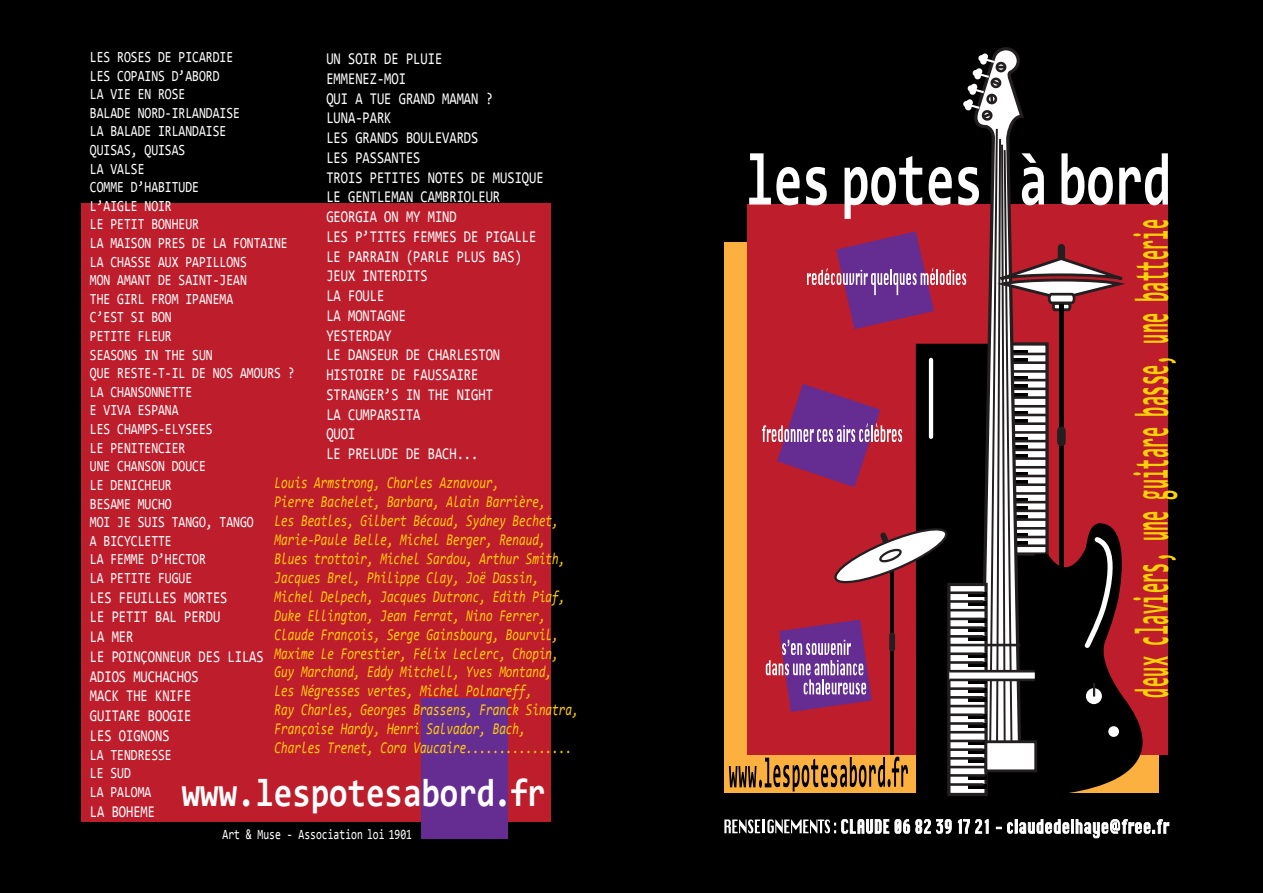
<style>
.page{position:relative;width:1263px;height:893px;background:#000}
.page>*{position:absolute;margin:0;border:0;box-sizing:border-box;transform-origin:0 0}
.t1{font:700 74.25px "Consolas";color:#fff;scale:.69 1}
.t2{font:700 47.85px "Consolas";letter-spacing:.02em;color:#fed304;scale:.38 1}
.t3{font:700 39.45px "Consolas";color:#fff;scale:.85 1}
.t4{font:italic 16.5px "Consolas";color:#feca0a;scale:.73 1}
.t5{font:16.5px "Consolas";color:#fff;scale:.8 1}
.t6{font:15.45px "Consolas";color:#fff;scale:.8 1}
.t7{font:14.1px "Consolas";color:#fff;scale:.75 1}
</style>
<div class="page">
<div style="left:81px;top:203px;width:470px;height:619px;background:#be1d2c"></div>
<svg style="left:895px;top:819px;width:56px;height:14px"></svg>
<svg style="left:958px;top:819px;width:30px;height:14px"></svg>
<svg style="left:1007px;top:819px;width:162px;height:19px"></svg>
<svg style="left:724px;top:819px;width:165px;height:14px"></svg>
<svg style="left:729px;top:47px;width:439px;height:749px"></svg>
<div style="left:421px;top:699px;width:87px;height:140px;background:#652d91"></div>
<p class="t6" style="left:90px;top:46px;width:181px">LES ROSES DE PICARDIE</p>
<p class="t6" style="left:90px;top:65px;width:164px">LES COPAINS D’ABORD</p>
<p class="t6" style="left:90px;top:83px;width:121px">LA VIE EN ROSE</p>
<p class="t6" style="left:90px;top:102px;width:189px">BALADE NORD-IRLANDAISE</p>
<p class="t6" style="left:90px;top:121px;width:172px">LA BALADE IRLANDAISE</p>
<p class="t6" style="left:90px;top:139px;width:121px">QUISAS, QUISAS</p>
<p class="t6" style="left:90px;top:158px;width:70px">LA VALSE</p>
<p class="t6" style="left:90px;top:177px;width:138px">COMME D’HABITUDE</p>
<p class="t6" style="left:90px;top:195px;width:104px">L’AIGLE NOIR</p>
<p class="t6" style="left:90px;top:214px;width:138px">LE PETIT BONHEUR</p>
<p class="t6" style="left:90px;top:232px;width:249px">LA MAISON PRES DE LA FONTAINE</p>
<p class="t6" style="left:90px;top:251px;width:198px">LA CHASSE AUX PAPILLONS</p>
<p class="t6" style="left:90px;top:270px;width:198px">MON AMANT DE SAINT-JEAN</p>
<p class="t6" style="left:90px;top:288px;width:181px">THE GIRL FROM IPANEMA</p>
<p class="t6" style="left:90px;top:307px;width:104px">C’EST SI BON</p>
<p class="t6" style="left:90px;top:325px;width:104px">PETITE FLEUR</p>
<p class="t6" style="left:90px;top:344px;width:155px">SEASONS IN THE SUN</p>
<p class="t6" style="left:90px;top:363px;width:257px">QUE RESTE-T-IL DE NOS AMOURS ?</p>
<p class="t6" style="left:90px;top:381px;width:129px">LA CHANSONNETTE</p>
<p class="t6" style="left:90px;top:400px;width:112px">E VIVA ESPANA</p>
<p class="t6" style="left:90px;top:418px;width:155px">LES CHAMPS-ELYSEES</p>
<p class="t6" style="left:90px;top:437px;width:121px">LE PENITENCIER</p>
<p class="t6" style="left:90px;top:456px;width:146px">UNE CHANSON DOUCE</p>
<p class="t6" style="left:90px;top:474px;width:104px">LE DENICHEUR</p>
<p class="t6" style="left:90px;top:493px;width:104px">BESAME MUCHO</p>
<p class="t6" style="left:90px;top:511px;width:206px">MOI JE SUIS TANGO, TANGO</p>
<p class="t6" style="left:90px;top:530px;width:104px">A BICYCLETTE</p>
<p class="t6" style="left:90px;top:549px;width:146px">LA FEMME D’HECTOR</p>
<p class="t6" style="left:90px;top:567px;width:129px">LA PETITE FUGUE</p>
<p class="t5" style="left:90px;top:586px;width:174px">LES FEUILLES MORTES</p>
<p class="t5" style="left:90px;top:606px;width:164px">LE PETIT BAL PERDU</p>
<p class="t5" style="left:90px;top:625px;width:56px">LA MER</p>
<p class="t5" style="left:90px;top:645px;width:219px">LE POINÇONNEUR DES LILAS</p>
<p class="t5" style="left:90px;top:665px;width:137px">ADIOS MUCHACHOS</p>
<p class="t5" style="left:90px;top:685px;width:128px">MACK THE KNIFE</p>
<p class="t5" style="left:90px;top:704px;width:128px">GUITARE BOOGIE</p>
<p class="t5" style="left:90px;top:724px;width:101px">LES OIGNONS</p>
<p class="t6" style="left:90px;top:744px;width:104px">LA TENDRESSE</p>
<p class="t6" style="left:90px;top:763px;width:53px">LE SUD</p>
<p class="t6" style="left:90px;top:781px;width:78px">LA PALOMA</p>
<p class="t5" style="left:90px;top:800px;width:83px">LA BOHEME</p>
<p class="t5" style="left:326px;top:47px;width:146px">UN SOIR DE PLUIE</p>
<p class="t5" style="left:326px;top:67px;width:101px">EMMENEZ-MOI</p>
<p class="t5" style="left:326px;top:87px;width:210px">QUI A TUE GRAND MAMAN ?</p>
<p class="t5" style="left:326px;top:107px;width:83px">LUNA-PARK</p>
<p class="t5" style="left:326px;top:126px;width:192px">LES GRANDS BOULEVARDS</p>
<p class="t5" style="left:326px;top:146px;width:119px">LES PASSANTES</p>
<p class="t5" style="left:326px;top:166px;width:273px">TROIS PETITES NOTES DE MUSIQUE</p>
<p class="t5" style="left:326px;top:186px;width:219px">LE GENTLEMAN CAMBRIOLEUR</p>
<p class="t5" style="left:326px;top:205px;width:164px">GEORGIA ON MY MIND</p>
<p class="t5" style="left:326px;top:225px;width:264px">LES P’TITES FEMMES DE PIGALLE</p>
<p class="t5" style="left:326px;top:245px;width:246px">LE PARRAIN (PARLE PLUS BAS)</p>
<p class="t5" style="left:326px;top:265px;width:128px">JEUX INTERDITS</p>
<p class="t5" style="left:326px;top:284px;width:74px">LA FOULE</p>
<p class="t5" style="left:326px;top:304px;width:101px">LA MONTAGNE</p>
<p class="t5" style="left:326px;top:324px;width:83px">YESTERDAY</p>
<p class="t5" style="left:326px;top:344px;width:219px">LE DANSEUR DE CHARLESTON</p>
<p class="t5" style="left:326px;top:363px;width:192px">HISTOIRE DE FAUSSAIRE</p>
<p class="t5" style="left:326px;top:383px;width:210px">STRANGER’S IN THE NIGHT</p>
<p class="t5" style="left:326px;top:403px;width:119px">LA CUMPARSITA</p>
<p class="t5" style="left:326px;top:423px;width:38px">QUOI</p>
<p class="t5" style="left:326px;top:442px;width:192px">LE PRELUDE DE BACH...</p>
<p class="t4" style="left:275px;top:472px;width:309px">Louis Armstrong, Charles Aznavour,</p>
<p class="t4" style="left:275px;top:491px;width:373px">Pierre Bachelet, Barbara, Alain Barrière,</p>
<p class="t4" style="left:275px;top:510px;width:391px">Les Beatles, Gilbert Bécaud, Sydney Bechet,</p>
<p class="t4" style="left:275px;top:528px;width:373px">Marie-Paule Belle, Michel Berger, Renaud,</p>
<p class="t4" style="left:275px;top:547px;width:400px">Blues trottoir, Michel Sardou, Arthur Smith,</p>
<p class="t4" style="left:275px;top:566px;width:364px">Jacques Brel, Philippe Clay, Joë Dassin,</p>
<p class="t4" style="left:275px;top:585px;width:400px">Michel Delpech, Jacques Dutronc, Edith Piaf,</p>
<p class="t4" style="left:275px;top:604px;width:373px">Duke Ellington, Jean Ferrat, Nino Ferrer,</p>
<p class="t4" style="left:275px;top:623px;width:391px">Claude François, Serge Gainsbourg, Bourvil,</p>
<p class="t4" style="left:275px;top:642px;width:391px">Maxime Le Forestier, Félix Leclerc, Chopin,</p>
<p class="t4" style="left:275px;top:661px;width:382px">Guy Marchand, Eddy Mitchell, Yves Montand,</p>
<p class="t4" style="left:275px;top:680px;width:355px">Les Négresses vertes, Michel Polnareff,</p>
<p class="t4" style="left:275px;top:699px;width:418px">Ray Charles, Georges Brassens, Franck Sinatra,</p>
<p class="t4" style="left:275px;top:717px;width:346px">Françoise Hardy, Henri Salvador, Bach,</p>
<p class="t4" style="left:275px;top:736px;width:409px">Charles Trenet, Cora Vaucaire................</p>
<p class="t3" style="left:182px;top:768px;width:429px">www.lespotesabord.fr</p>
<p class="t7" style="left:223px;top:825px;width:254px">Art &amp; Muse - Association loi 1901</p>
<p class="t1" style="left:745px;top:133px;width:345px">les potes</p>
<p class="t1" style="left:1019px;top:133px;width:222px">à bord</p>
<p class="t2" style="left:1121px;top:697px;width:1260px;rotate:-90deg">deux claviers, une guitare basse, une batterie</p>
</div>
